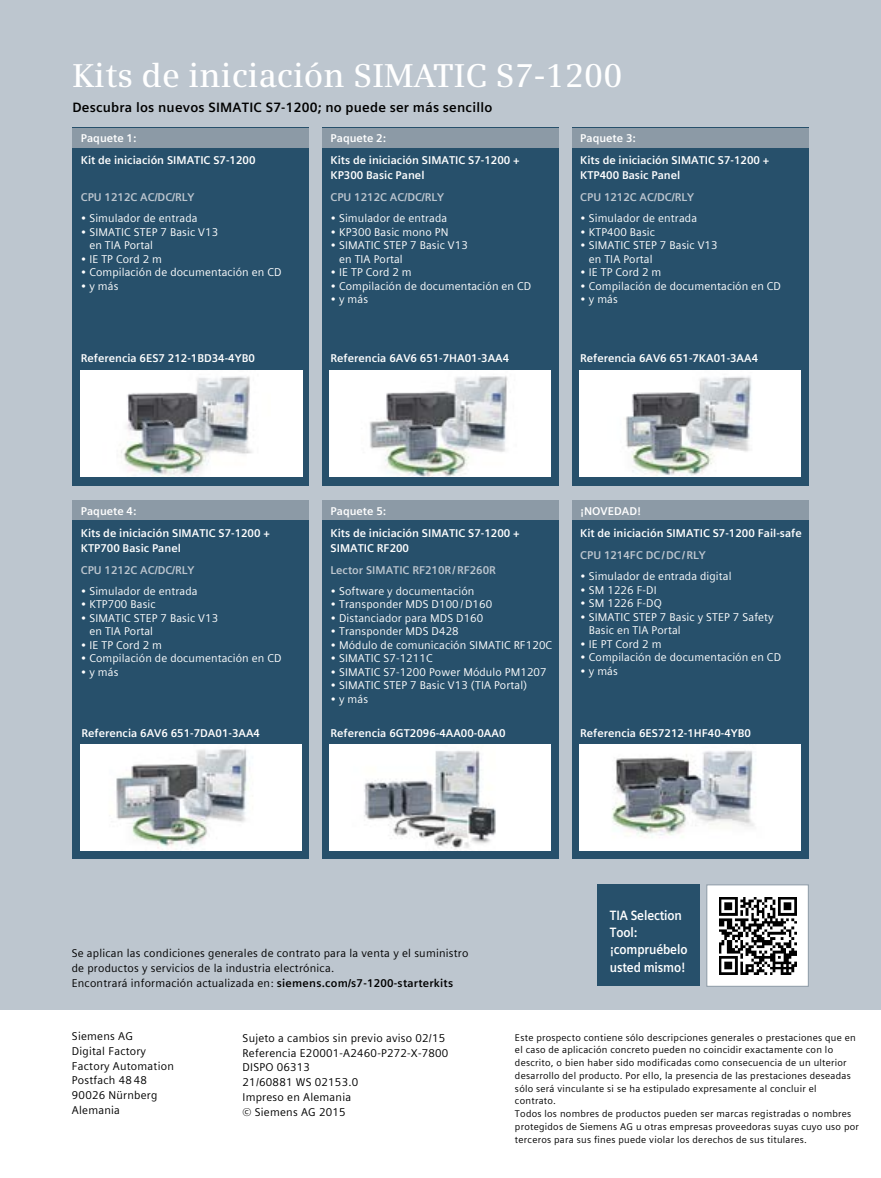
<style>
.page{position:relative;width:881px;height:1178px;background:#fff}
.page>*{position:absolute;margin:0;border:0;box-sizing:border-box;transform-origin:0 0}
.t1{font:600 33px "Siemens Serif";letter-spacing:.005em;color:#fff}
.t2{font:700 13.5px "Siemens Sans Global";letter-spacing:.015em;color:#000}
.t3{font:700 13.5px/17px "Siemens Sans Global";letter-spacing:-.01em;color:#fff;scale:.9 1}
.t4{font:11.25px/13.5px "Siemens Sans Global";letter-spacing:.01em;color:#fff}
.t5{font:700 11.25px/22px "Siemens Sans Global";color:#fff}
.t6{font:11.25px/14.9px "Siemens Sans Global";letter-spacing:.02em;color:#000}
.t7{font:700 11.25px "Siemens Sans Global";color:#bdc6cf}
.t8{font:9.75px/12.8px "Siemens Sans Global";letter-spacing:.025em;color:#000}
.s1{font-weight:700}
</style>
<div class="page">
<div style="left:0;top:0;width:880px;height:1009px;background:#bdc6cf"></div>
<div style="left:596px;top:884px;width:103px;height:102px;background:#27506b"></div>
<div style="left:706px;top:884px;width:102px;height:102px;background:#fff;border:1px solid #8c9aa6"></div>
<img style="left:719px;top:898px;width:77px;height:76px">
<div style="left:72px;top:128px;width:237px;height:358px;background:#27506b"></div>
<div style="left:72px;top:500px;width:237px;height:359px;background:#27506b"></div>
<div style="left:322px;top:500px;width:236px;height:359px;background:#27506b"></div>
<div style="left:571px;top:500px;width:237px;height:359px;background:#27506b"></div>
<div style="left:322px;top:128px;width:236px;height:358px;background:#27506b"></div>
<div style="left:571px;top:128px;width:237px;height:358px;background:#27506b"></div>
<div style="left:330px;top:371px;width:221px;height:106px;background:#fff"></div>
<img style="left:369px;top:376px;width:139px;height:101px">
<div style="left:579px;top:371px;width:221px;height:106px;background:#fff"></div>
<img style="left:625px;top:376px;width:127px;height:100px">
<div style="left:81px;top:371px;width:221px;height:106px;background:#fff"></div>
<img style="left:121px;top:376px;width:131px;height:101px">
<div style="left:80px;top:744px;width:221px;height:106px;background:#fff"></div>
<img style="left:116px;top:748px;width:134px;height:100px">
<div style="left:330px;top:744px;width:221px;height:106px;background:#fff"></div>
<img style="left:364px;top:751px;width:132px;height:99px">
<div style="left:579px;top:744px;width:221px;height:106px;background:#fff"></div>
<img style="left:612px;top:750px;width:142px;height:87px">
<div style="left:72px;top:128px;width:237px;height:20px;background:#8c9aa6"></div>
<div style="left:322px;top:128px;width:236px;height:20px;background:#8c9aa6"></div>
<div style="left:322px;top:500px;width:236px;height:20px;background:#8c9aa6"></div>
<div style="left:72px;top:500px;width:237px;height:20px;background:#8c9aa6"></div>
<div style="left:571px;top:128px;width:237px;height:20px;background:#8c9aa6"></div>
<div style="left:571px;top:500px;width:237px;height:20px;background:#8c9aa6"></div>
<h1 class="t1" style="left:72px;top:56px;width:551px">Kits de iniciación SIMATIC S7-1200</h1>
<p class="t2" style="left:72px;top:97px;width:421px">Descubra los nuevos SIMATIC S7-1200; no puede ser más sencillo</p>
<p class="t5" style="left:81px;top:127px;width:176px">Paquete 1:<br>Kit de iniciación SIMATIC S7-1200</p>
<p class="t7" style="left:81px;top:189px;width:115px">CPU 1212C AC/DC/RLY</p>
<p class="t4" style="left:81px;top:211px;width:118px">• Simulador de entrada</p>
<p class="t4" style="left:89px;top:225px;width:130px;text-indent:-9px">• SIMATIC STEP 7 Basic V13 en TIA Portal</p>
<p class="t4" style="left:81px;top:252px;width:83px">• IE TP Cord 2 m</p>
<p class="t4" style="left:81px;top:265px;width:202px">• Compilación de documentación en CD</p>
<p class="t4" style="left:81px;top:279px;width:39px">• y más</p>
<p class="t5" style="left:330px;top:127px;width:190px">Paquete 2:<br>Kits de iniciación SIMATIC S7-1200 +</p>
<p class="t5" style="left:330px;top:164px;width:95px">KP300 Basic Panel</p>
<p class="t7" style="left:330px;top:189px;width:115px">CPU 1212C AC/DC/RLY</p>
<p class="t4" style="left:330px;top:211px;width:118px">• Simulador de entrada</p>
<p class="t4" style="left:330px;top:225px;width:119px">• KP300 Basic mono PN</p>
<p class="t4" style="left:339px;top:238px;width:130px;text-indent:-9px">• SIMATIC STEP 7 Basic V13 en TIA Portal</p>
<p class="t4" style="left:330px;top:265px;width:83px">• IE TP Cord 2 m</p>
<p class="t4" style="left:330px;top:279px;width:202px">• Compilación de documentación en CD</p>
<p class="t4" style="left:330px;top:292px;width:39px">• y más</p>
<p class="t5" style="left:580px;top:127px;width:190px">Paquete 3:<br>Kits de iniciación SIMATIC S7-1200 +</p>
<p class="t5" style="left:580px;top:164px;width:102px">KTP400 Basic Panel</p>
<p class="t7" style="left:580px;top:189px;width:115px">CPU 1212C AC/DC/RLY</p>
<p class="t4" style="left:580px;top:211px;width:118px">• Simulador de entrada</p>
<p class="t4" style="left:580px;top:225px;width:76px">• KTP400 Basic</p>
<p class="t4" style="left:588px;top:238px;width:130px;text-indent:-9px">• SIMATIC STEP 7 Basic V13 en TIA Portal</p>
<p class="t4" style="left:580px;top:265px;width:83px">• IE TP Cord 2 m</p>
<p class="t4" style="left:580px;top:279px;width:202px">• Compilación de documentación en CD</p>
<p class="t4" style="left:580px;top:292px;width:39px">• y más</p>
<p class="t5" style="left:81px;top:347px;width:175px">Referencia 6ES7 212-1BD34-4YB0</p>
<p class="t5" style="left:330px;top:347px;width:180px">Referencia 6AV6 651-7HA01-3AA4</p>
<p class="t5" style="left:580px;top:347px;width:179px">Referencia 6AV6 651-7KA01-3AA4</p>
<p class="t5" style="left:81px;top:500px;width:190px">Paquete 4:<br>Kits de iniciación SIMATIC S7-1200 +</p>
<p class="t5" style="left:81px;top:537px;width:102px">KTP700 Basic Panel</p>
<p class="t7" style="left:81px;top:562px;width:115px">CPU 1212C AC/DC/RLY</p>
<p class="t4" style="left:81px;top:584px;width:118px">• Simulador de entrada</p>
<p class="t4" style="left:81px;top:598px;width:76px">• KTP700 Basic</p>
<p class="t4" style="left:89px;top:611px;width:130px;text-indent:-9px">• SIMATIC STEP 7 Basic V13 en TIA Portal</p>
<p class="t4" style="left:81px;top:638px;width:83px">• IE TP Cord 2 m</p>
<p class="t4" style="left:81px;top:652px;width:202px">• Compilación de documentación en CD</p>
<p class="t4" style="left:81px;top:665px;width:39px">• y más</p>
<p class="t5" style="left:330px;top:500px;width:190px">Paquete 5:<br>Kits de iniciación SIMATIC S7-1200 +</p>
<p class="t5" style="left:330px;top:537px;width:80px">SIMATIC RF200</p>
<p class="t7" style="left:330px;top:562px;width:167px">Lector SIMATIC RF210R/RF260R</p>
<p class="t4" style="left:330px;top:584px;width:145px">• Software y documentación</p>
<p class="t4" style="left:330px;top:598px;width:163px">• Transponder MDS D100 /D160</p>
<p class="t4" style="left:330px;top:611px;width:154px">• Distanciador para MDS D160</p>
<p class="t4" style="left:330px;top:625px;width:130px">• Transponder MDS D428</p>
<p class="t4" style="left:330px;top:638px;width:223px">• Módulo de comunicación SIMATIC RF120C</p>
<p class="t4" style="left:330px;top:652px;width:104px">• SIMATIC S7-1211C</p>
<p class="t4" style="left:330px;top:665px;width:217px">• SIMATIC S7-1200 Power Módulo PM1207</p>
<p class="t4" style="left:330px;top:679px;width:198px">• SIMATIC STEP 7 Basic V13 (TIA Portal)</p>
<p class="t4" style="left:330px;top:692px;width:39px">• y más</p>
<p class="t5" style="left:580px;top:500px;width:223px">¡NOVEDAD!<br>Kit de iniciación SIMATIC S7-1200 Fail-safe</p>
<p class="t7" style="left:580px;top:547px;width:127px">CPU 1214FC DC/DC/RLY</p>
<p class="t4" style="left:580px;top:569px;width:153px">• Simulador de entrada digital</p>
<p class="t4" style="left:580px;top:583px;width:78px">• SM 1226 F-DI</p>
<p class="t4" style="left:580px;top:596px;width:83px">• SM 1226 F-DQ</p>
<p class="t4" style="left:588px;top:610px;width:186px;text-indent:-9px">• SIMATIC STEP 7 Basic y STEP 7 Safety<br>Basic en TIA Portal</p>
<p class="t4" style="left:580px;top:637px;width:83px">• IE PT Cord 2 m</p>
<p class="t4" style="left:580px;top:650px;width:202px">• Compilación de documentación en CD</p>
<p class="t4" style="left:580px;top:664px;width:39px">• y más</p>
<p class="t5" style="left:81px;top:722px;width:180px">Referencia 6AV6 651-7DA01-3AA4</p>
<p class="t5" style="left:330px;top:722px;width:176px">Referencia 6GT2096-4AA00-0AA0</p>
<p class="t5" style="left:580px;top:722px;width:172px">Referencia 6ES7212-1HF40-4YB0</p>
<p class="t6" style="left:72px;top:945px;width:398px">Se aplican las condiciones generales de contrato para la venta y el suministro de productos y servicios de la industria electrónica.<br>Encontrará información actualizada en: <span class="s1">siemens.com/s7-1200-starterkits</span></p>
<p class="t6" style="left:72px;top:1028px;width:103px">Siemens AG<br>Digital Factory<br>Factory Automation<br>Postfach 48 48<br>90026 Nürnberg<br>Alemania</p>
<p class="t6" style="left:242px;top:1030px;width:207px">Sujeto a cambios sin previo aviso 02/15<br>Referencia E20001-A2460-P272-X-7800<br>DISPO 06313<br>21/60881 WS 02153.0<br>Impreso en Alemania<br>© Siemens AG 2015</p>
<p class="t3" style="left:609px;top:907px;width:88px">TIA Selection<br>Tool: ¡compruébelo usted mismo!</p>
<p class="t8" style="left:514px;top:1031px;width:345px">Este prospecto contiene sólo descripciones generales o prestaciones que en el caso de aplicación concreto pueden no coincidir exactamente con lo descrito, o bien haber sido modificadas como consecuencia de un ulterior desarrollo del producto. Por ello, la presencia de las prestaciones deseadas sólo será vinculante si se ha estipulado expresamente al concluir el contrato.<br>Todos los nombres de productos pueden ser marcas registradas o nombres protegidos de Siemens AG u otras empresas proveedoras suyas cuyo uso por terceros para sus fines puede violar los derechos de sus titulares.</p>
</div>
